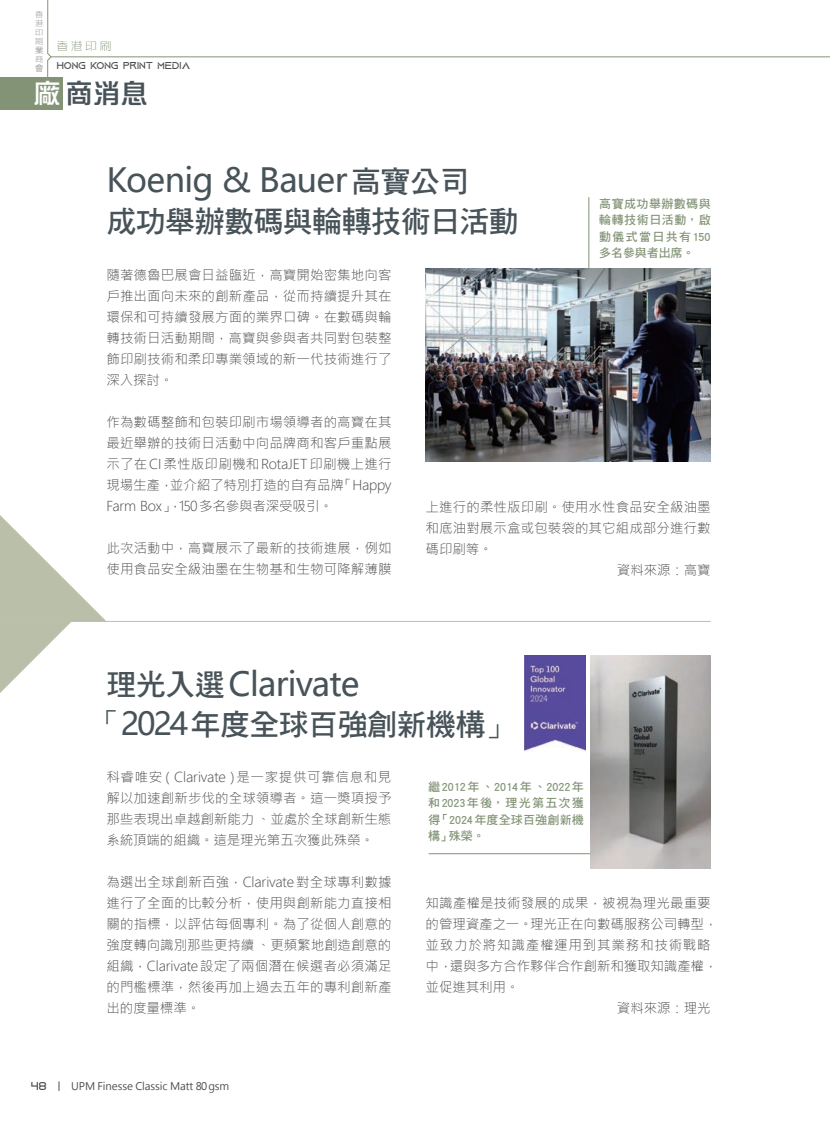
<style>
.page{position:relative;width:830px;height:1127px;background:#fff}
.page>*{position:absolute;margin:0;border:0;box-sizing:border-box;transform-origin:0 0}
.t1{font:33px "Microsoft Ya Hei";letter-spacing:-.02em;color:#475359}
.t2{font:30px "DF Hei Std W7";letter-spacing:-.02em;color:#475359}
.t3{font:27px "DF Zong Yi Std W5";color:#475359}
.t4{font:300 13.5px/21px "Microsoft Jheng Hei";letter-spacing:.005em;color:#4b4c4d;text-align:justify}
.t5{font:300 13.5px "Microsoft Jheng Hei";letter-spacing:.06em;color:#4b4c4d}
.t6{font:12px/16.5px "DF Hei Std W7";letter-spacing:.035em;color:#839476;text-align:justify}
.t7{font:12px "ZHSRXT GBK1 0";color:#839476}
.t8{font:12px "Aquire";color:#4b4c4d;scale:1.05 1}
.t9{font:10.5px "Microsoft Jheng Hei";letter-spacing:-.01em;color:#4b4c4d}
.t10{font:10.5px "Aquire";color:#4b4c4d}
.t11{font:8.25px/9.1px "ZHSRXT GBK1 0";color:#808285;text-align:justify}
.s1{color:#fff}
.s2{font-family:"DF Hei Std W7";font-size:30px}
.s3{font-family:"DF Hei Std W3"}
.s4{font-family:"Microsoft Ya Hei";font-size:31.5px}
</style>
<div class="page">
<hr style="left:428px;top:853px;width:170px;height:1px;background:#839476">
<hr style="left:588px;top:197px;width:1px;height:84px;background:#839476">
<svg style="left:47px;top:57px;width:5px;height:20px"></svg>
<svg style="left:47px;top:0;width:782px;height:57px"></svg>
<div style="left:0;top:77px;width:63px;height:32px;background:#839476"></div>
<img style="left:590px;top:656px;width:120px;height:212px">
<img style="left:524px;top:655px;width:61px;height:96px">
<img style="left:425px;top:268px;width:285px;height:193px">
<svg style="left:0;top:515px;width:106px;height:178px"></svg>
<hr style="left:0;top:621px;width:710px;height:1px;background:#babfaa">
<p class="t11" style="left:35px;top:10px;width:9px">香港印刷業商會</p>
<p class="t7" style="left:56px;top:40px;width:57px">香港印刷</p>
<h3 class="t3" style="left:34px;top:79px;width:115px"><span class="s1">廠</span>商消息</h3>
<p class="t10" style="left:57px;top:60px;width:135px">HONG KONG PRINT MEDIA</p>
<h1 class="t1" style="left:106px;top:158px;width:364px">Koenig &amp; Bauer<span class="s2">高寶公司</span></h1>
<h2 class="t2" style="left:106px;top:205px;width:414px">成功舉辦數碼與輪轉技術日活動</h2>
<p class="t6" style="left:599px;top:195px;width:113px">高寶成功舉辦數碼與輪轉技術日活動，啟動儀式當日共有150多名參與者出席。</p>
<p class="t4" style="left:106px;top:265px;width:286px">隨著德魯巴展會日益臨近，高寶開始密集地向客戶推出面向未來的創新產品，從而持續提升其在環保和可持續發展方面的業界口碑。在數碼與輪轉技術日活動期間，高寶與參與者共同對包裝整飾印刷技術和柔印專業領域的新一代技術進行了深入探討。</p>
<p class="t4" style="left:106px;top:412px;width:286px">作為數碼整飾和包裝印刷市場領導者的高寶在其最近舉辦的技術日活動中向品牌商和客戶重點展示了在CI柔性版印刷機和RotaJET印刷機上進行現場生產，並介紹了特別打造的自有品牌「Happy Farm Box」，150多名參與者深受吸引。</p>
<p class="t4" style="left:106px;top:538px;width:286px">此次活動中，高寶展示了最新的技術進展，例如使用食品安全級油墨在生物基和生物可降解薄膜</p>
<p class="t4" style="left:425px;top:496px;width:286px">上進行的柔性版印刷。使用水性食品安全級油墨</p>
<p class="t4" style="left:425px;top:517px;width:286px">和底油對展示盒或包裝袋的其它組成部分進行數</p>
<p class="t4" style="left:425px;top:538px;width:68px">碼印刷等。</p>
<p class="t4" style="left:616px;top:559px;width:95px">資料來源：高寶</p>
<h1 class="t1" style="left:106px;top:662px;width:254px"><span class="s2">理光入選</span>Clarivate</h1>
<h2 class="t2" style="left:91px;top:708px;width:423px"><span class="s3">「</span><span class="s4">2024</span>年度全球百強創新機構<span class="s3">」</span></h2>
<p class="t4" style="left:106px;top:766px;width:286px">科睿唯安（Clarivate）是一家提供可靠信息和見解以加速創新步伐的全球領導者。這一獎項授予那些表現出卓越創新能力、並處於全球創新生態系統頂端的組織。這是理光第五次獲此殊榮。</p>
<p class="t4" style="left:106px;top:871px;width:286px">為選出全球創新百強，Clarivate對全球專利數據進行了全面的比較分析，使用與創新能力直接相關的指標，以評估每個專利。為了從個人創意的強度轉向識別那些更持續、更頻繁地創造創意的組織，Clarivate設定了兩個潛在候選者必須滿足的門檻標準，然後再加上過去五年的專利創新產出的度量標準。</p>
<p class="t8" style="left:31px;top:1079px;width:17px">48</p>
<p class="t9" style="left:71px;top:1080px;width:160px">UPM Finesse Classic Matt 80gsm</p>
<p class="t6" style="left:428px;top:778px;width:157px">繼2012年、2014年、2022年和2023年後，理光第五次獲得「2024年度全球百強創新機構」殊榮。</p>
<p class="t4" style="left:425px;top:892px;width:286px">知識產權是技術發展的成果，被視為理光最重要</p>
<p class="t4" style="left:425px;top:913px;width:293px">的管理資產之一。理光正在向數碼服務公司轉型，</p>
<p class="t5" style="left:425px;top:936px;width:286px">並致力於將知識產權運用到其業務和技術戰略</p>
<p class="t4" style="left:425px;top:955px;width:293px">中，還與多方合作夥伴合作創新和獲取知識產權，</p>
<p class="t4" style="left:425px;top:976px;width:95px">並促進其利用。</p>
<p class="t4" style="left:616px;top:997px;width:95px">資料來源：理光</p>
</div>
